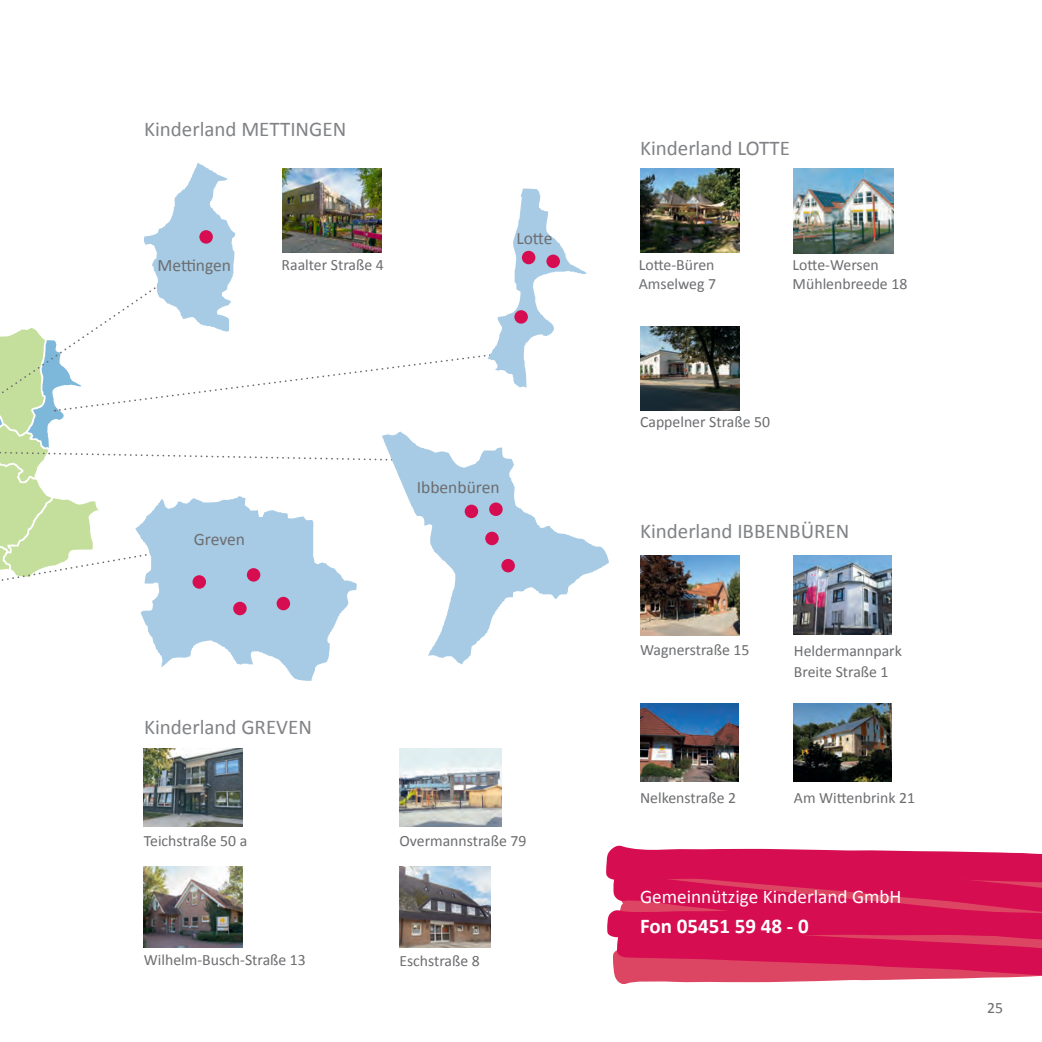
<style>
.page{position:relative;width:1042px;height:1042px;background:#fff}
.page>*{position:absolute;margin:0;border:0;box-sizing:border-box;transform-origin:0 0}
.t1{font:21px "Calibri";color:#808285}
.t2{font:700 21px "Calibri";color:#fff}
.t3{font:19.25px "Calibri";color:#fff}
.t4{font:17.5px "Calibri";color:#6c6d70}
.t5{font:15.75px/18.9px "Calibri";color:#6c6d70}
</style>
<div class="page">
<svg style="left:606px;top:845px;width:436px;height:139px;background:#da2a61"></svg>
<svg style="left:586px;top:541px;width:23px;height:33px"></svg>
<img style="left:640px;top:556px;width:99px;height:79px">
<img style="left:640px;top:703px;width:98px;height:79px">
<img style="left:794px;top:556px;width:98px;height:78px">
<img style="left:794px;top:703px;width:98px;height:79px">
<img style="left:144px;top:867px;width:98px;height:80px">
<img style="left:640px;top:169px;width:99px;height:84px">
<img style="left:794px;top:169px;width:99px;height:84px">
<img style="left:640px;top:326px;width:99px;height:84px">
<svg style="left:0;top:163px;width:586px;height:518px"></svg>
<div style="left:192px;top:575px;width:14px;height:14px;background:#d60e51;border-radius:50%"></div>
<svg style="left:276px;top:596px;width:14px;height:15px"></svg>
<div style="left:233px;top:602px;width:14px;height:13px;background:#d60e51;border-radius:50%"></div>
<div style="left:247px;top:568px;width:13px;height:13px;background:#d60e51;border-radius:50%"></div>
<img style="left:144px;top:748px;width:98px;height:79px">
<img style="left:399px;top:867px;width:91px;height:80px">
<img style="left:399px;top:748px;width:102px;height:78px">
<h1 class="t1" style="left:144px;top:116px;width:204px">Kinderland METTINGEN</h1>
<p class="t4" style="left:157px;top:254px;width:75px">Mettingen</p>
<p class="t5" style="left:282px;top:254px;width:104px">Raalter Straße 4</p>
<p class="t4" style="left:516px;top:227px;width:38px">Lotte</p>
<p class="t4" style="left:194px;top:528px;width:53px">Greven</p>
<h1 class="t1" style="left:144px;top:714px;width:169px">Kinderland GREVEN</h1>
<p class="t5" style="left:144px;top:830px;width:105px">Teichstraße 50 a</p>
<p class="t5" style="left:144px;top:950px;width:164px">Wilhelm-Busch-Straße 13</p>
<p class="t4" style="left:417px;top:476px;width:84px">Ibbenbüren</p>
<p class="t5" style="left:399px;top:830px;width:129px">Overmannstraße 79</p>
<p class="t5" style="left:399px;top:950px;width:82px">Eschstraße 8</p>
<h1 class="t1" style="left:640px;top:135px;width:151px">Kinderland LOTTE</h1>
<p class="t5" style="left:639px;top:254px;width:79px">Lotte-Büren<br>Amselweg 7</p>
<p class="t5" style="left:792px;top:254px;width:116px">Lotte-Wersen<br>Mühlenbreede 18</p>
<p class="t5" style="left:640px;top:412px;width:132px">Cappelner Straße 50</p>
<h1 class="t1" style="left:640px;top:518px;width:211px">Kinderland IBBENBÜREN</h1>
<p class="t5" style="left:640px;top:640px;width:111px">Wagnerstraße 15</p>
<p class="t5" style="left:794px;top:639px;width:110px;line-height:21px">Heldermannpark<br>Breite Straße 1</p>
<p class="t5" style="left:640px;top:788px;width:98px">Nelkenstraße 2</p>
<p class="t5" style="left:794px;top:788px;width:123px">Am Wittenbrink 21</p>
<p class="t3" style="left:640px;top:885px;width:263px">Gemeinnützige Kinderland GmbH</p>
<h1 class="t2" style="left:640px;top:913px;width:170px">Fon 05451 59 48 - 0</h1>
<p class="t5" style="left:987px;top:997px;width:17px">25</p>
</div>
